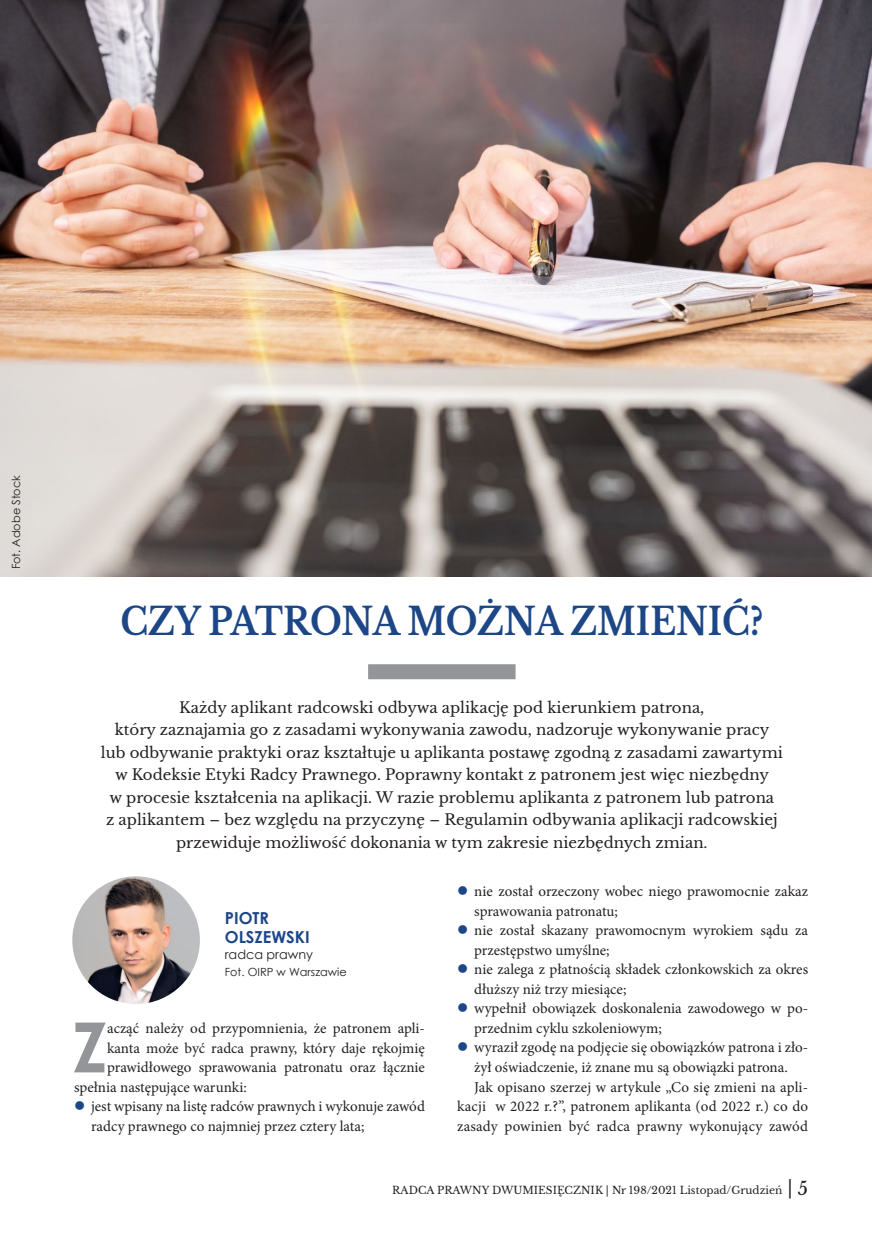
<style>
.page{position:relative;width:872px;height:1234px;background:#fff}
.page>*{position:absolute;margin:0;border:0;box-sizing:border-box;transform-origin:0 0}
.t1{font:700 69.3px "Century Gothic";color:#939598}
.t2{font:700 37.5px "Libre Baskerville";letter-spacing:-.005em;color:#1d4687;scale:.9 1}
.t3{font:700 16.5px/19.8px "Century Gothic";color:#1d4687}
.t4{font:15px/19.5px "Minion Pro";color:#231f20}
.t5{font:15px/22.5px "Libre Baskerville";color:#231f20;text-align:center}
.t6{font:12.75px "Century Gothic";color:#231f20}
.t7{font:11.25px "Century Gothic";color:#231f20}
.t8{font:10.5px "Libre Baskerville";color:#231f20}
.s1{color:#1d4687}
.s2{font-size:18px}
</style>
<div class="page">
<img style="left:0;top:0;width:872px;height:576px">
<div style="left:368px;top:664px;width:147px;height:15px;background:#939598"></div>
<img style="left:72px;top:876px;width:128px;height:127px;border-radius:64px">
<p class="t7" style="left:8px;top:569px;width:96px;rotate:-90deg">Fot. Adobe Stock</p>
<h2 class="t2" style="left:120px;top:598px;width:716px">CZY PATRONA MOŻNA ZMIENIĆ?</h2>
<p class="t5" style="left:101px;top:696px;width:683px">Każdy aplikant radcowski odbywa aplikację pod kierunkiem patrona,<br>który zaznajamia go z zasadami wykonywania zawodu, nadzoruje wykonywanie pracy lub odbywanie praktyki oraz kształtuje u aplikanta postawę zgodną z zasadami zawartymi w Kodeksie Etyki Radcy Prawnego. Poprawny kontakt z patronem jest więc niezbędny<br>w procesie kształcenia na aplikacji. W razie problemu aplikanta z patronem lub patrona<br>z aplikantem – bez względu na przyczynę – Regulamin odbywania aplikacji radcowskiej przewiduje możliwość dokonania w tym zakresie niezbędnych zmian.</p>
<p class="t3" style="left:225px;top:906px;width:86px">PIOTR<br>OLSZEWSKI</p>
<p class="t6" style="left:225px;top:944px;width:90px">radca prawny</p>
<p class="t7" style="left:225px;top:964px;width:123px">Fot. OIRP w Warszawie</p>
<h1 class="t1" style="left:72px;top:994px;width:33px">Z</h1>
<p class="t4" style="left:107px;top:1018px;width:319px">acząć należy od przypomnienia, że patronem apli-</p>
<p class="t4" style="left:107px;top:1038px;width:319px">kanta może być radca prawny, który daje rękojmię</p>
<p class="t4" style="left:107px;top:1057px;width:319px">prawidłowego sprawowania patronatu oraz łącznie</p>
<p class="t4" style="left:74px;top:1077px;width:174px">spełnia następujące warunki:</p>
<p class="t4" style="left:91px;top:1096px;width:335px;text-indent:-17px"><span class="s1">●</span> jest wpisany na listę radców prawnych i wykonuje zawód radcy prawnego co najmniej przez cztery lata;</p>
<p class="t4" style="left:474px;top:881px;width:335px;text-indent:-17px"><span class="s1">●</span> nie został orzeczony wobec niego prawomocnie zakaz sprawowania patronatu;</p>
<p class="t4" style="left:474px;top:920px;width:335px;text-indent:-17px"><span class="s1">●</span> nie został skazany prawomocnym wyrokiem sądu za przestępstwo umyślne;</p>
<p class="t4" style="left:474px;top:959px;width:335px;text-indent:-17px"><span class="s1">●</span> nie zalega z płatnością składek członkowskich za okres dłuższy niż trzy miesiące;</p>
<p class="t4" style="left:474px;top:998px;width:335px;text-indent:-17px"><span class="s1">●</span> wypełnił obowiązek doskonalenia zawodowego w po&shy;przednim cyklu szkoleniowym;</p>
<p class="t4" style="left:457px;top:1037px;width:352px"><span class="s1">●</span> wyraził zgodę na podjęcie się obowiązków patrona i zło-</p>
<p class="t4" style="left:474px;top:1057px;width:315px">żył oświadczenie, iż znane mu są obowiązki patrona.</p>
<p class="t4" style="left:474px;top:1076px;width:335px">Jak opisano szerzej w artykule „Co się zmieni na apli-</p>
<p class="t4" style="left:457px;top:1096px;width:352px">kacji w 2022 r.?”, patronem aplikanta (od 2022 r.) co do</p>
<p class="t4" style="left:457px;top:1115px;width:352px">zasady powinien być radca prawny wykonujący zawód</p>
<p class="t8" style="left:392px;top:1183px;width:417px">Radca Prawny Dwumiesięcznik | Nr 198/2021 Listopad/Grudzień <span class="s2">| 5</span></p>
</div>
